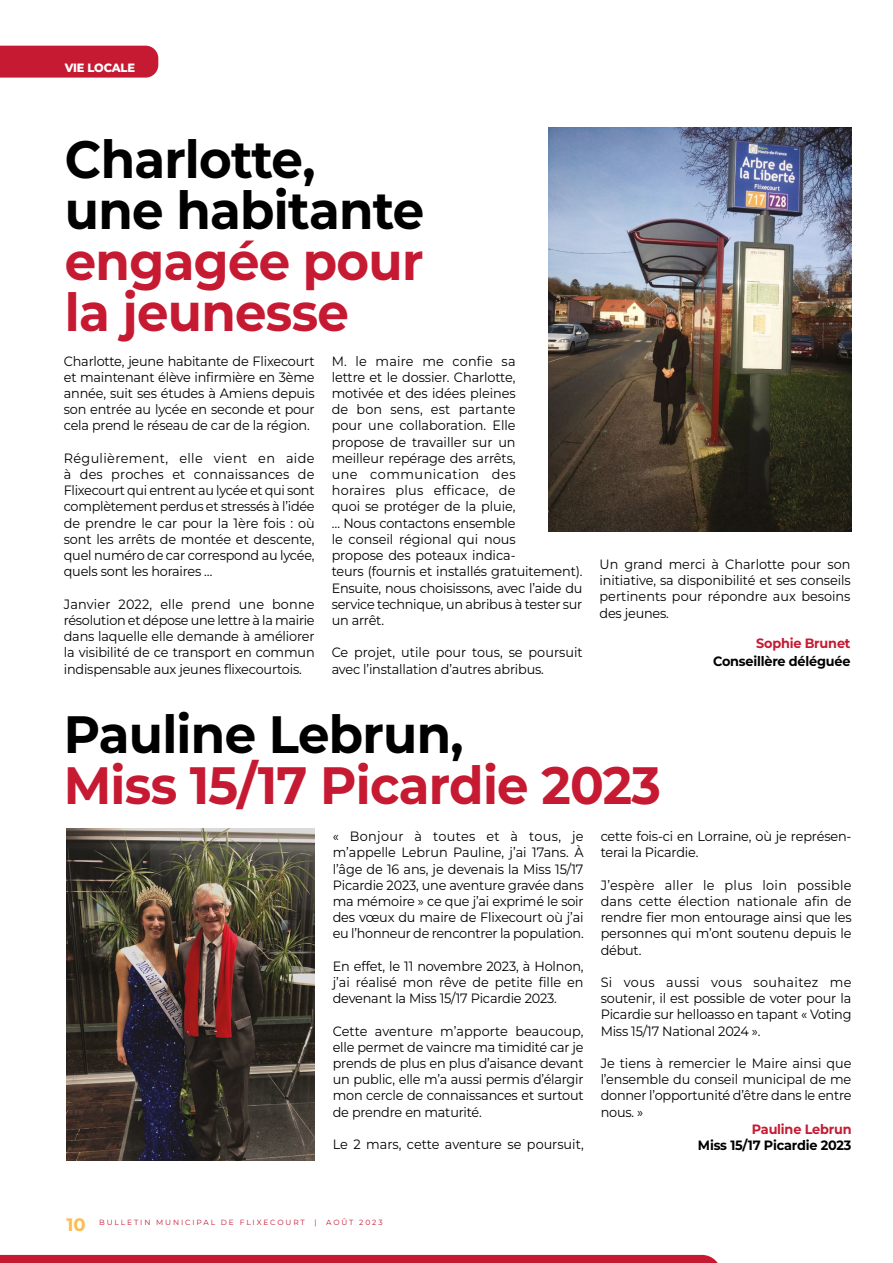
<style>
.page{position:relative;width:893px;height:1263px;background:#fff}
.page>*{position:absolute;margin:0;border:0;box-sizing:border-box;transform-origin:0 0}
.t1{font:700 52.5px/51px "Montserrat";letter-spacing:-.015em;color:#c61a32;scale:.95 1}
.t2{font:700 52.5px/51px "Montserrat";letter-spacing:-.015em;color:#000;scale:.95 1}
.t3{font:700 18px "Montserrat";color:#fbbd51}
.t4{font:13.5px/16.2px "Montserrat";letter-spacing:-.015em;color:#000;text-align:justify;scale:.95 1}
.t5{font:700 13.5px "Montserrat";letter-spacing:-.015em;color:#000;scale:.95 1}
.t6{font:700 13.5px "Montserrat";letter-spacing:-.015em;color:#c61a32;scale:.95 1}
.t7{font:800 12px "Montserrat";letter-spacing:-.015em;color:#fff;scale:.95 1}
.t8{font:7.5px "Montserrat";letter-spacing:.25em;color:#c61a32}
</style>
<div class="page">
<div style="left:0;top:46px;width:158px;height:32px;background:#c61a32"></div>
<div style="left:0;top:1255px;width:718px;height:8px;background:#c61a32"></div>
<img style="left:549px;top:128px;width:302px;height:404px">
<img style="left:66px;top:828px;width:249px;height:333px">
<p class="t7" style="left:65px;top:60px;width:75px">VIE LOCALE</p>
<h1 class="t2" style="left:65px;top:133px;width:380px">Charlotte, une habitante</h1>
<h1 class="t1" style="left:65px;top:235px;width:379px">engagée pour la jeunesse</h1>
<p class="t4" style="left:64px;top:352px;width:266px">Charlotte, jeune habitante de Flixecourt et maintenant élève infirmière en 3ème année, suit ses études à Amiens depuis son entrée au lycée en seconde et pour cela prend le réseau de car de la région.</p>
<p class="t4" style="left:64px;top:450px;width:266px">Régulièrement, elle vient en aide à des proches et connaissances de Flixecourt qui entrent au lycée et qui sont complètement perdus et stressés à l’idée de prendre le car pour la 1ère fois : où sont les arrêts de montée et descente, quel numéro de car correspond au lycée, quels sont les horaires …</p>
<p class="t4" style="left:64px;top:595px;width:266px">Janvier 2022, elle prend une bonne résolution et dépose une lettre à la mairie dans laquelle elle demande à améliorer la visibilité de ce transport en commun indispensable aux jeunes flixecourtois.</p>
<p class="t4" style="left:332px;top:352px;width:266px;text-align:left">M. le maire me confie sa<br>lettre et le dossier. Charlotte,<br>motivée et des idées pleines<br>de bon sens, est partante<br>pour une collaboration. Elle<br>propose de travailler sur un<br>meilleur repérage des arrêts,<br>une communication des<br>horaires plus efficace, de<br>quoi se protéger de la pluie,<br>… Nous contactons ensemble<br>le conseil régional qui nous<br>propose des poteaux indica-<br>teurs (fournis et installés gratuitement).<br>Ensuite, nous choisissons, avec l’aide du service technique, un abribus à tester sur un arrêt.</p>
<p class="t4" style="left:332px;top:644px;width:266px">Ce projet, utile pour tous, se poursuit avec l’installation d’autres abribus.</p>
<p class="t4" style="left:600px;top:556px;width:266px">Un grand merci à Charlotte pour son initiative, sa disponibilité et ses conseils pertinents pour répondre aux besoins des jeunes.</p>
<p class="t6" style="left:756px;top:634px;width:101px">Sophie Brunet</p>
<p class="t5" style="left:713px;top:652px;width:146px">Conseillère déléguée</p>
<h1 class="t2" style="left:64px;top:708px;width:422px">Pauline Lebrun,</h1>
<h1 class="t1" style="left:64px;top:759px;width:630px">Miss 15/17 Picardie 2023</h1>
<p class="t4" style="left:333px;top:828px;width:266px">« Bonjour à toutes et à tous, je m’appelle Lebrun Pauline, j’ai 17ans. À l’âge de 16 ans, je devenais la Miss 15/17<br>Picardie 2023, une aventure gravée dans ma mémoire » ce que j’ai exprimé le soir des vœux du maire de Flixecourt où j’ai eu l’honneur de rencontrer la population.</p>
<p class="t4" style="left:333px;top:957px;width:266px">En effet, le 11 novembre 2023, à Holnon, j’ai réalisé mon rêve de petite fille en devenant la Miss 15/17 Picardie 2023.</p>
<p class="t4" style="left:333px;top:1022px;width:266px">Cette aventure m’apporte beaucoup, elle permet de vaincre ma timidité car je prends de plus en plus d’aisance devant un public, elle m’a aussi permis d’élargir mon cercle de connaissances et surtout de prendre en maturité.</p>
<p class="t4" style="left:333px;top:1136px;width:266px">Le 2 mars, cette aventure se poursuit,</p>
<p class="t4" style="left:601px;top:828px;width:266px">cette fois-ci en Lorraine, où je représen&shy;terai la Picardie.</p>
<p class="t4" style="left:601px;top:876px;width:266px">J’espère aller le plus loin possible dans cette élection nationale afin de rendre fier mon entourage ainsi que les personnes qui m’ont soutenu depuis le début.</p>
<p class="t4" style="left:601px;top:974px;width:266px">Si vous aussi vous souhaitez me soutenir, il est possible de voter pour la Picardie sur helloasso en tapant « Voting Miss 15/17 National 2024 ».</p>
<p class="t4" style="left:601px;top:1055px;width:266px">Je tiens à remercier le Maire ainsi que l’ensemble du conseil municipal de me donner l’opportunité d’être dans le entre nous. »</p>
<p class="t6" style="left:752px;top:1120px;width:106px">Pauline Lebrun</p>
<p class="t5" style="left:698px;top:1136px;width:163px">Miss 15/17 Picardie 2023</p>
<h2 class="t3" style="left:66px;top:1212px;width:21px">10</h2>
<p class="t8" style="left:99px;top:1217px;width:207px">BULLETIN MUNICIPAL DE FLIXECOURT</p>
<p class="t8" style="left:314px;top:1217px;width:4px">|</p>
<p class="t8" style="left:326px;top:1217px;width:58px">AOÛT 2023</p>
</div>
